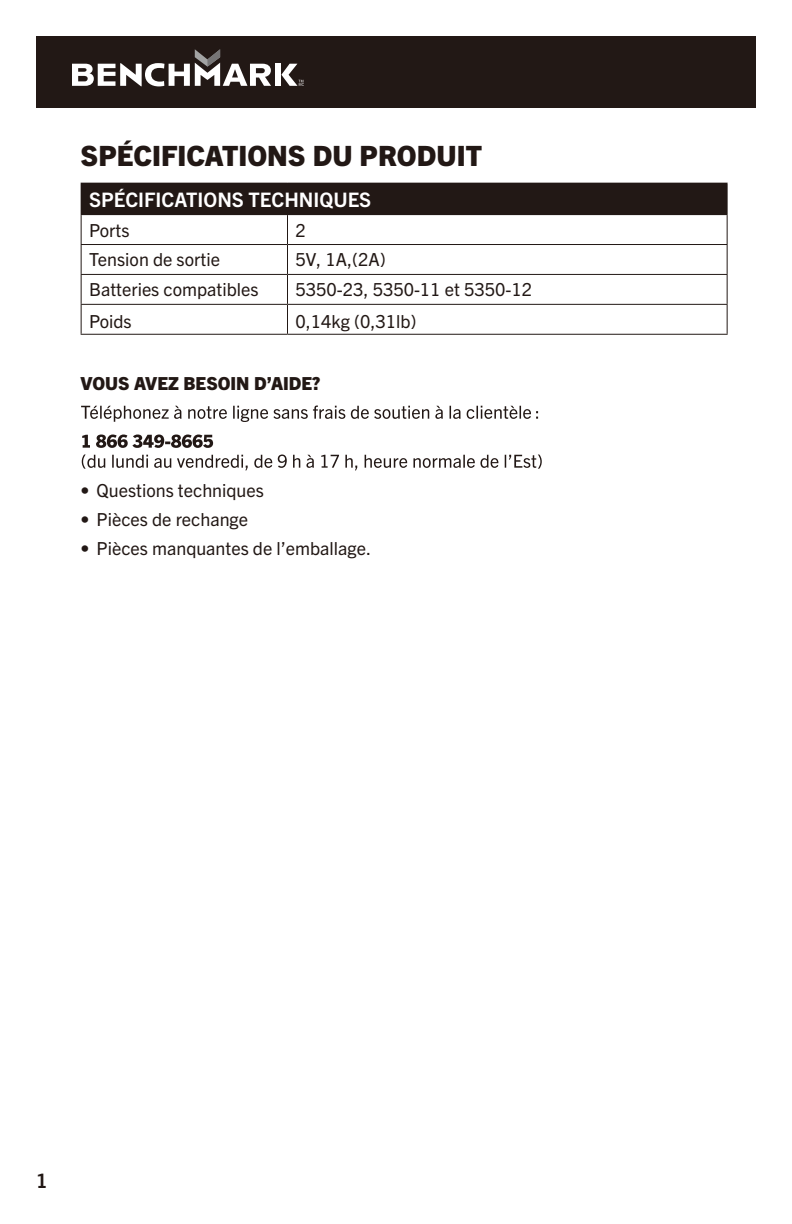
<style>
.page{position:relative;width:792px;height:1224px;background:#fff}
.page>*{position:absolute;margin:0;border:0;box-sizing:border-box;transform-origin:0 0}
.t1{font:800 28px "Trade Gothic Next LT Pro";color:#221815}
.t2{font:700 20px "Trade Gothic Next LT Pro";color:#fff}
.t3{font:700 20px "Trade Gothic Next LT Pro";color:#221815}
.t4{font:18px/29.6px "Trade Gothic Next LT Pro";color:#221815}
.t5{font:800 18px "Trade Gothic Next LT Pro";color:#221815}
</style>
<div class="page">
<div style="left:36px;top:36px;width:720px;height:72px;background:#221815"></div>
<div style="left:275px;top:64px;width:6px;height:22px;background:#fff"></div>
<svg style="left:72px;top:49px;width:199px;height:37px"></svg>
<svg style="left:281px;top:64px;width:23px;height:22px"></svg>
<svg style="left:81px;top:406px;width:457px;height:16px"></svg>
<svg style="left:82px;top:435px;width:131px;height:13px"></svg>
<svg style="left:82px;top:455px;width:460px;height:15px"></svg>
<div style="left:81px;top:183px;width:646px;height:32px;background:#221815"></div>
<hr style="left:727px;top:184px;width:1px;height:30px;background:#221815">
<hr style="left:288px;top:214px;width:440px;height:1px;background:#221815">
<hr style="left:81px;top:244px;width:207px;height:1px;background:#221815">
<hr style="left:288px;top:244px;width:440px;height:1px;background:#221815">
<hr style="left:81px;top:274px;width:207px;height:1px;background:#221815">
<hr style="left:288px;top:274px;width:440px;height:1px;background:#221815">
<hr style="left:81px;top:304px;width:207px;height:1px;background:#221815">
<hr style="left:288px;top:304px;width:440px;height:1px;background:#221815">
<svg style="left:287px;top:215px;width:1px;height:119px"></svg>
<hr style="left:288px;top:183px;width:440px;height:1px;background:#221815">
<svg style="left:81px;top:215px;width:1px;height:119px"></svg>
<svg style="left:727px;top:215px;width:1px;height:119px"></svg>
<hr style="left:81px;top:334px;width:207px;height:1px;background:#221815">
<hr style="left:288px;top:334px;width:440px;height:1px;background:#221815">
<h1 class="t1" style="left:81px;top:136px;width:403px">SPÉCIFICATIONS DU PRODUIT</h1>
<p class="t2" style="left:89px;top:185px;width:284px">SPÉCIFICATIONS TECHNIQUES</p>
<p class="t4" style="left:89px;top:214px;width:171px">Ports<br>Tension de sortie<br>Batteries compatibles</p>
<p class="t4" style="left:89px;top:305px;width:44px">Poids</p>
<p class="t4" style="left:295px;top:214px;width:12px">2</p>
<p class="t4" style="left:295px;top:244px;width:92px">5V, 1A,(2A)</p>
<p class="t4" style="left:295px;top:273px;width:238px">5350-23, 5350-11 et 5350-12</p>
<p class="t4" style="left:295px;top:305px;width:123px">0,14kg (0,31lb)</p>
<p class="t5" style="left:81px;top:371px;width:242px">VOUS AVEZ BESOIN D’AIDE?</p>
<p class="t4" style="left:81px;top:474px;width:185px">• Questions techniques</p>
<p class="t4" style="left:81px;top:503px;width:169px">• Pièces de rechange</p>
<p class="t4" style="left:81px;top:532px;width:292px">• Pièces manquantes de l’emballage.</p>
<p class="t3" style="left:36px;top:1167px;width:13px">1</p>
</div>
